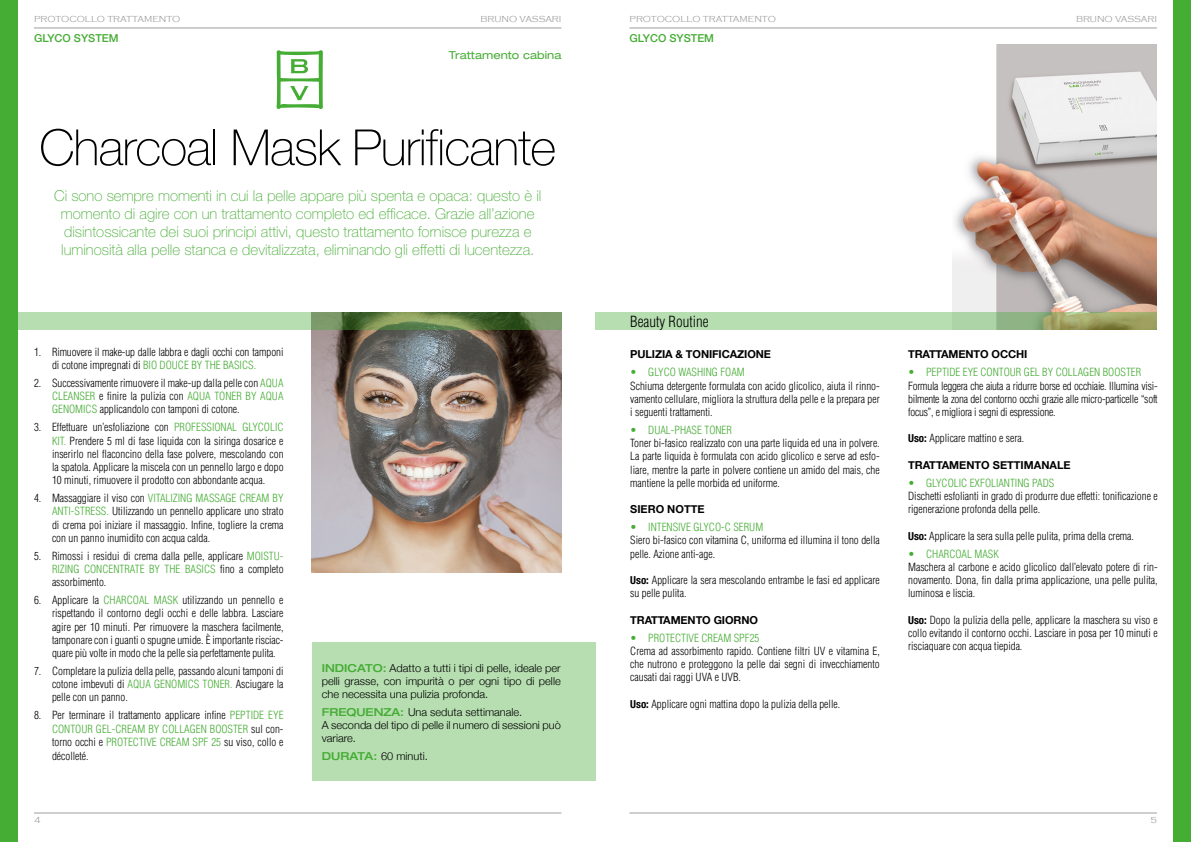
<style>
.page{position:relative;width:1191px;height:842px;background:#fff}
.page>*{position:absolute;margin:0;border:0;box-sizing:border-box;transform-origin:0 0}
.t1{font:100 50px "Helvetica Neue LT Std";letter-spacing:-.02em;color:#000}
.t2{font:100 15px/18px "Helvetica Neue LT Std";color:#45ac34;text-align:center}
.t3{font:300 condensed 15px "Helvetica";color:#000}
.t4{font:300 condensed 11px/13.2px "Helvetica";color:#000;text-align:justify}
.t5{font:300 11px/13.2px "Helvetica Neue";color:#000;text-align:justify}
.t6{font:300 condensed 11px "Helvetica";color:#45ac34}
.t7{font:700 11px "Helvetica Neue";letter-spacing:-.01em;color:#000}
.t8{font:500 11px "Helvetica Neue LT Std";color:#45ac34}
.t9{font:expanded 11px "Helvetica Neue";color:#45ac34}
.t10{font:300 9px "Copperplate Gothic";color:#9d9d9c}
.s1{color:#45ac34}
.s2{font-weight:500;font-stretch:expanded;color:#45ac34}
.s3{font-family:"Helvetica Neue";font-weight:700}
</style>
<div class="page">
<hr style="left:34px;top:28px;width:527px;height:1px;background:#9e9e9c">
<hr style="left:34px;top:813px;width:527px;height:1px;background:#9e9e9c">
<hr style="left:629px;top:28px;width:528px;height:1px;background:#9e9e9c">
<hr style="left:629px;top:813px;width:528px;height:1px;background:#9e9e9c">
<img style="left:952px;top:45px;width:205px;height:267px">
<div style="left:0;top:0;width:17px;height:842px;background:#45ac34"></div>
<div style="left:1174px;top:0;width:17px;height:842px;background:#45ac34"></div>
<img style="left:312px;top:330px;width:249px;height:242px">
<svg style="left:17px;top:312px;width:544px;height:18px;fill:#b6deb0"></svg>
<svg style="left:277px;top:50px;width:46px;height:59px"></svg>
<div style="left:312px;top:642px;width:283px;height:138px;background:#b6deb0"></div>
<svg style="left:595px;top:312px;width:562px;height:18px;fill:#b6deb0"></svg>
<p class="t10" style="left:34px;top:14px;width:148px">PROTOCOLLO TRATTAMENTO</p>
<p class="t10" style="left:480px;top:14px;width:82px">BRUNO VASSARI</p>
<p class="t10" style="left:1076px;top:14px;width:82px">BRUNO VASSARI</p>
<p class="t10" style="left:629px;top:14px;width:148px">PROTOCOLLO TRATTAMENTO</p>
<p class="t8" style="left:34px;top:31px;width:86px">GLYCO SYSTEM</p>
<p class="t8" style="left:629px;top:31px;width:86px">GLYCO SYSTEM</p>
<p class="t9" style="left:449px;top:48px;width:114px">Trattamento cabina</p>
<h1 class="t1" style="left:39px;top:119px;width:518px">Charcoal Mask Purificante</h1>
<p class="t2" style="left:54px;top:187px;width:489px">Ci sono sempre momenti in cui la pelle appare più spenta e opaca: questo è il momento di agire con un trattamento completo ed efficace. Grazie all’azione disintossicante dei suoi principi attivi, questo trattamento fornisce purezza e luminosità alla pelle stanca e devitalizzata, eliminando gli effetti di lucentezza.</p>
<p class="t4" style="left:52px;top:345px;width:233px;text-indent:-18px">1. Rimuovere il make-up dalle labbra e dagli occhi con tamponi di cotone impregnati di <span class="s1">BIO DOUCE BY THE BASICS.</span></p>
<p class="t4" style="left:52px;top:376px;width:233px;text-indent:-18px">2. Successivamente rimuovere il make-up dalla pelle con <span class="s1">AQUA CLEANSER</span> e finire la pulizia con <span class="s1">AQUA TONER BY AQUA GENOMICS</span> applicandolo con tamponi di cotone.</p>
<p class="t4" style="left:52px;top:421px;width:233px;text-indent:-18px">3. Effettuare un’esfoliazione con <span class="s1">PROFESSIONAL GLYCOLIC KIT.</span> Prendere 5 ml di fase liquida con la siringa dosarice e inserirlo nel flaconcino della fase polvere, mescolando con la spatola. Applicare la miscela con un pennello largo e dopo 10 minuti, rimuovere il prodotto con abbondante acqua.</p>
<p class="t4" style="left:52px;top:492px;width:233px;text-indent:-18px">4. Massaggiare il viso con <span class="s1">VITALIZING MASSAGE CREAM BY ANTI-STRESS.</span> Utilizzando un pennello applicare uno strato di crema poi iniziare il massaggio. Infine, togliere la crema con un panno inumidito con acqua calda.</p>
<p class="t4" style="left:52px;top:549px;width:233px;text-indent:-18px">5. Rimossi i residui di crema dalla pelle, applicare <span class="s1">MOISTU-RIZING CONCENTRATE BY THE BASICS</span> fino a completo assorbimento.</p>
<p class="t4" style="left:52px;top:594px;width:233px;text-indent:-18px">6. Applicare la <span class="s1">CHARCOAL MASK</span> utilizzando un pennello e rispettando il contorno degli occhi e delle labbra. Lasciare agire per 10 minuti. Per rimuovere la maschera facilmente, tamponare con i guanti o spugne umide. È importante risciac&shy;quare più volte in modo che la pelle sia perfettamente pulita.</p>
<p class="t4" style="left:52px;top:664px;width:233px;text-indent:-18px">7. Completare la pulizia della pelle, passando alcuni tamponi di cotone imbevuti di <span class="s1">AQUA GENOMICS TONER.</span> Asciugare la pelle con un panno.</p>
<p class="t4" style="left:52px;top:709px;width:233px;line-height:13.5px;text-indent:-18px">8. Per terminare il trattamento applicare infine <span class="s1">PEPTIDE EYE CONTOUR GEL-CREAM BY COLLAGEN BOOSTER</span> sul con&shy;torno occhi e <span class="s1">PROTECTIVE CREAM SPF 25</span> su viso, collo e décolleté.</p>
<p class="t5" style="left:322px;top:660px;width:240px"><span class="s2">INDICATO:</span> Adatto a tutti i tipi di pelle, ideale per pelli grasse, con impurità o per ogni tipo di pelle che necessita una pulizia profonda.</p>
<p class="t5" style="left:322px;top:705px;width:240px;text-align:left"><span class="s2">FREQUENZA:</span> Una seduta settimanale.<br>A seconda del tipo di pelle il numero di sessioni può variare.</p>
<p class="t5" style="left:322px;top:749px;width:107px"><span class="s2">DURATA:</span> 60 minuti.</p>
<h2 class="t3" style="left:630px;top:312px;width:80px">Beauty Routine</h2>
<p class="t7" style="left:630px;top:346px;width:142px">PULIZIA &amp; TONIFICAZIONE</p>
<p class="t6" style="left:630px;top:365px;width:116px">• GLYCO WASHING FOAM</p>
<p class="t4" style="left:630px;top:379px;width:251px">Schiuma detergente formulata con acido glicolico, aiuta il rinno&shy;vamento cellulare, migliora la struttura della pelle e la prepara per i seguenti trattamenti.</p>
<p class="t6" style="left:630px;top:423px;width:103px">• DUAL-PHASE TONER</p>
<p class="t4" style="left:630px;top:436px;width:251px">Toner bi-fasico realizzato con una parte liquida ed una in polvere.<br>La parte liquida è formulata con acido glicolico e serve ad esfo&shy;liare, mentre la parte in polvere contiene un amido del mais, che mantiene la pelle morbida ed uniforme.</p>
<p class="t7" style="left:630px;top:501px;width:76px">SIERO NOTTE</p>
<p class="t6" style="left:630px;top:520px;width:135px">• INTENSIVE GLYCO-C SERUM</p>
<p class="t4" style="left:630px;top:534px;width:251px">Siero bi-fasico con vitamina C, uniforma ed illumina il tono della pelle. Azione anti-age.</p>
<p class="t4" style="left:630px;top:573px;width:251px"><span class="s3">Uso:</span> Applicare la sera mescolando entrambe le fasi ed applicare su pelle pulita.</p>
<p class="t7" style="left:630px;top:611px;width:129px">TRATTAMENTO GIORNO</p>
<p class="t6" style="left:630px;top:631px;width:131px">• PROTECTIVE CREAM SPF25</p>
<p class="t4" style="left:630px;top:644px;width:251px">Crema ad assorbimento rapido. Contiene filtri UV e vitamina E, che nutrono e proteggono la pelle dai segni di invecchiamento causati dai raggi UVA e UVB.</p>
<p class="t4" style="left:630px;top:697px;width:211px"><span class="s3">Uso:</span> Applicare ogni mattina dopo la pulizia della pelle.</p>
<p class="t7" style="left:908px;top:346px;width:121px">TRATTAMENTO OCCHI</p>
<p class="t6" style="left:908px;top:365px;width:235px">• PEPTIDE EYE CONTOUR GEL BY COLLAGEN BOOSTER</p>
<p class="t4" style="left:908px;top:379px;width:251px">Formula leggera che aiuta a ridurre borse ed occhiaie. Illumina visi&shy;bilmente la zona del contorno occhi grazie alle micro-particelle “soft focus”, e migliora i segni di espressione.</p>
<p class="t4" style="left:908px;top:432px;width:118px"><span class="s3">Uso:</span> Applicare mattino e sera.</p>
<p class="t7" style="left:908px;top:456px;width:164px">TRATTAMENTO SETTIMANALE</p>
<p class="t6" style="left:908px;top:476px;width:148px">• GLYCOLIC EXFOLIANTING PADS</p>
<p class="t4" style="left:908px;top:489px;width:251px">Dischetti esfolianti in grado di produrre due effetti: tonificazione e rigenerazione profonda della pelle.</p>
<p class="t4" style="left:908px;top:529px;width:227px"><span class="s3">Uso:</span> Applicare la sera sulla pelle pulita, prima della crema.</p>
<p class="t6" style="left:908px;top:547px;width:92px">• CHARCOAL MASK</p>
<p class="t4" style="left:908px;top:560px;width:251px">Maschera al carbone e acido glicolico dall’elevato potere di rin&shy;novamento. Dona, fin dalla prima applicazione, una pelle pulita, luminosa e liscia.</p>
<p class="t4" style="left:908px;top:613px;width:251px"><span class="s3">Uso:</span> Dopo la pulizia della pelle, applicare la maschera su viso e collo evitando il contorno occhi. Lasciare in posa per 10 minuti e risciaquare con acqua tiepida.</p>
<p class="t10" style="left:34px;top:815px;width:8px">4</p>
<p class="t10" style="left:1150px;top:815px;width:8px">5</p>
</div>
